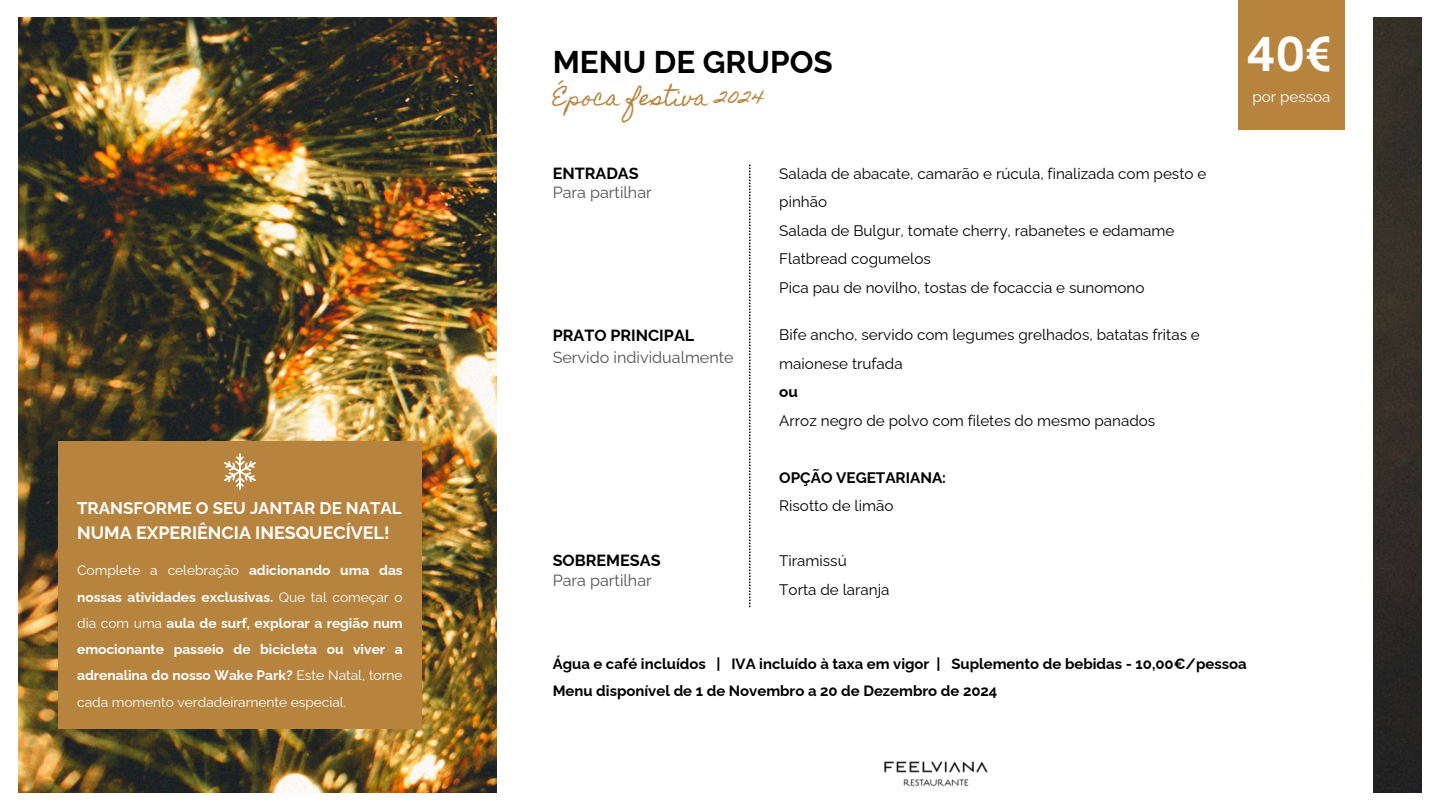
<style>
.page{position:relative;width:1440px;height:810px;background:#fff}
.page>*{position:absolute;margin:0;border:0;box-sizing:border-box;transform-origin:0 0}
.t1{font:700 44.6px "Open Sauce One";color:#fff}
.t2{font:700 31.4px "Raleway";color:#000}
.t3{font:21px "Homemade Apple";color:#b7843f}
.t4{font:700 17.9px "Raleway";color:#fff}
.t5{font:700 16.9px "Raleway";color:#fff}
.t6{font:16.2px "Raleway";color:#545454}
.t7{font:700 16.2px "Raleway";color:#000}
.t8{font:15.3px/28.5px "Raleway";color:#000}
.t9{font:700 15.3px "Raleway";color:#000}
.t10{font:15.3px "Raleway";color:#fff}
.t11{font:700 14.9px/27.7px "Raleway";color:#000}
.t12{font:700 13.8px/26.3px "Raleway";color:#fff;text-align:justify}
.s1{font-weight:400}
</style>
<div class="page">
<img style="left:19px;top:18px;width:1403px;height:774px">
<div style="left:497px;top:8px;width:875px;height:802px;background:#fff"></div>
<svg style="left:749px;top:165px;width:2px;height:442px"></svg>
<img style="left:884px;top:761px;width:104px;height:26px">
<div style="left:1238px;top:0;width:107px;height:129px;background:#b7843f"></div>
<div style="left:58px;top:441px;width:364px;height:288px;background:#b7843f"></div>
<svg style="left:224px;top:453px;width:32px;height:37px"></svg>
<p class="t5" style="left:77px;top:495px;width:326px">TRANSFORME O SEU JANTAR DE NATAL</p>
<p class="t4" style="left:77px;top:519px;width:314px">NUMA EXPERIÊNCIA INESQUECÍVEL!</p>
<p class="t12" style="left:77px;top:556px;width:327px"><span class="s1">Complete a celebração</span> adicionando uma das nossas atividades exclusivas. <span class="s1">Que tal começar o dia com uma</span> aula de surf, explorar a região num emocionante passeio de bicicleta ou viver a adrenalina do nosso Wake Park? <span class="s1">Este Natal, torne cada momento verdadeiramente especial.</span></p>
<h2 class="t2" style="left:553px;top:36px;width:282px">MENU DE GRUPOS</h2>
<h3 class="t3" style="left:553px;top:85px;width:213px">Época festiva 2024</h3>
<p class="t7" style="left:553px;top:160px;width:87px">ENTRADAS</p>
<p class="t6" style="left:553px;top:179px;width:101px">Para partilhar</p>
<p class="t8" style="left:779px;top:157px;width:429px">Salada de abacate, camarão e rúcula, finalizada com pesto e pinhão<br>Salada de Bulgur, tomate cherry, rabanetes e edamame Flatbread cogumelos<br>Pica pau de novilho, tostas de focaccia e sunomono</p>
<p class="t7" style="left:553px;top:322px;width:143px">PRATO PRINCIPAL</p>
<p class="t6" style="left:553px;top:344px;width:183px">Servido individualmente</p>
<p class="t8" style="left:779px;top:319px;width:422px">Bife ancho, servido com legumes grelhados, batatas fritas e maionese trufada</p>
<p class="t9" style="left:779px;top:380px;width:20px">ou</p>
<p class="t8" style="left:779px;top:405px;width:378px">Arroz negro de polvo com filetes do mesmo panados</p>
<p class="t9" style="left:779px;top:465px;width:168px">OPÇÃO VEGETARIANA:</p>
<p class="t8" style="left:779px;top:490px;width:116px">Risotto de limão</p>
<p class="t7" style="left:553px;top:548px;width:109px">SOBREMESAS</p>
<p class="t6" style="left:553px;top:567px;width:101px">Para partilhar</p>
<p class="t8" style="left:779px;top:545px;width:112px">Tiramissú<br>Torta de laranja</p>
<h1 class="t1" style="left:1246px;top:26px;width:88px">40€</h1>
<p class="t10" style="left:1252px;top:85px;width:80px">por pessoa</p>
<p class="t11" style="left:553px;top:648px;width:696px">Água e café incluídos | IVA incluído à taxa em vigor | Suplemento de bebidas - 10,00€/pessoa<br>Menu disponível de 1 de Novembro a 20 de Dezembro de 2024</p>
</div>
